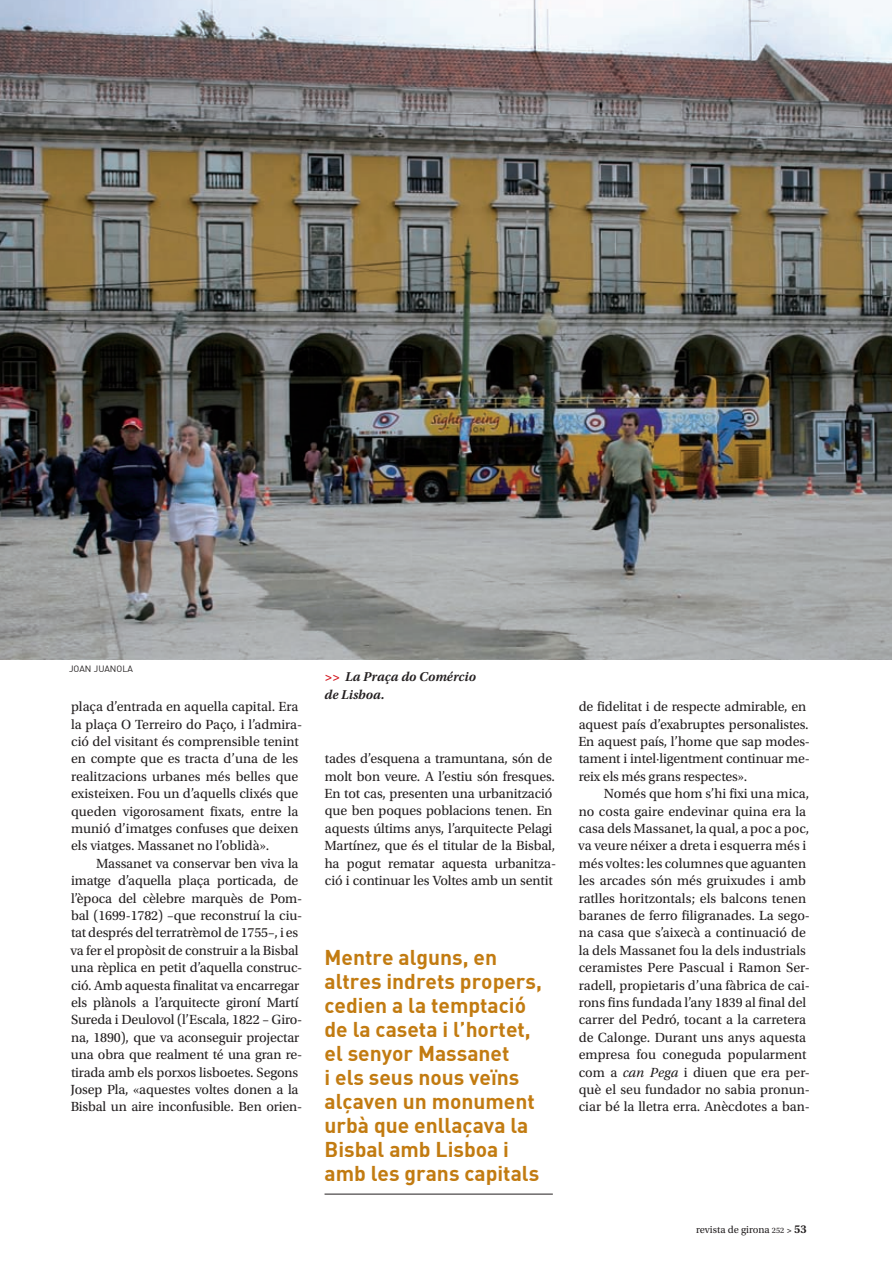
<style>
.page{position:relative;width:892px;height:1279px;background:#fff}
.page>*{position:absolute;margin:0;border:0;box-sizing:border-box;transform-origin:0 0}
.Secccions_Frases_des{font:21px/24px "DIN Bold";color:#c27b11}
.Seccions_text{font:13.95px/17.4px "Utopia Std";letter-spacing:-.01em;color:#231f20}
.Secccions_Peus{font:italic 600 13.5px "Utopia Std";color:#231f20}
.t1{font:10.5px "Utopia Std";color:#231f20}
.t2{font:9px "DIN";color:#231f20}
.s1{color:#d2161e}
.s2{font-style:italic}
.s3{font-size:8.25px}
.s4{font-weight:600;font-size:9px}
.s5{font-weight:600;font-size:12px}
</style>
<div class="page">
<hr style="left:324px;top:1194px;width:229px;height:1px;background:#231f20">
<img style="left:0;top:0;width:892px;height:659px">
<p class="t2" style="left:69px;top:663px;width:65px">JOAN JUANOLA</p>
<p class="Seccions_text" style="left:71px;top:698px;width:233px">plaça d’entrada en aquella capital. Era la plaça O Terreiro do Paço, i l’admira&shy;ció del visitant és comprensible tenint en compte que es tracta d’una de les realitzacions urbanes més belles que existeixen. Fou un d’aquells clixés que queden vigorosament fixats, entre la munió d’imatges confuses que deixen els viatges. Massanet no l’oblidà».</p>
<p class="Seccions_text" style="left:70px;top:855px;width:233px;text-indent:26px">Massanet va conservar ben viva la imatge d’aquella plaça porticada, de l’època del cèlebre marquès de Pom&shy;bal (1699-1782) –que reconstruí la ciu&shy;tat després del terratrèmol de 1755–, i es va fer el propòsit de construir a la Bisbal una rèplica en petit d’aquella construc&shy;ció. Amb aquesta finalitat va encarregar els plànols a l’arquitecte gironí Martí Sureda i Deulovol (l’Escala, 1822 – Giro&shy;na, 1890), que va aconseguir projectar una obra que realment té una gran re&shy;tirada amb els porxos lisboetes. Segons Josep Pla, «aquestes voltes donen a la Bisbal un aire inconfusible. Ben orien-</p>
<p class="Secccions_Peus" style="left:324px;top:669px;width:153px"><span class="s1">&gt;&gt;</span> La Praça do Comércio</p>
<p class="Secccions_Peus" style="left:324px;top:687px;width:62px">de Lisboa.</p>
<p class="Seccions_text" style="left:324px;top:750px;width:233px">tades d’esquena a tramuntana, són de molt bon veure. A l’estiu són fresques.<br>En tot cas, presenten una urbanització que ben poques poblacions tenen. En aquests últims anys, l’arquitecte Pelagi Martínez, que és el titular de la Bisbal, ha pogut rematar aquesta urbanitza&shy;ció i continuar les Voltes amb un sentit</p>
<p class="Secccions_Frases_des" style="left:324px;top:944px;width:219px">Mentre alguns, en altres indrets propers, cedien a la temptació de la caseta i l’hortet, el senyor Massanet<br>i els seus nous veïns alçaven un monument urbà que enllaçava la<br>Bisbal amb Lisboa i amb les grans capitals</p>
<p class="Seccions_text" style="left:578px;top:698px;width:233px">de fidelitat i de respecte admirable, en aquest país d’exabruptes personalistes.<br>En aquest país, l’home que sap modes&shy;tament i intel·ligentment continuar me&shy;reix els més grans respectes».</p>
<p class="Seccions_text" style="left:578px;top:785px;width:233px;text-indent:26px">Només que hom s’hi fixi una mica, no costa gaire endevinar quina era la casa dels Massanet, la qual, a poc a poc, va veure néixer a dreta i esquerra més i més voltes: les columnes que aguanten les arcades són més gruixudes i amb ratlles horitzontals; els balcons tenen baranes de ferro filigranades. La sego&shy;na casa que s’aixecà a continuació de la dels Massanet fou la dels industrials ceramistes Pere Pascual i Ramon Ser&shy;radell, propietaris d’una fàbrica de cai&shy;rons fins fundada l’any 1839 al final del carrer del Pedró, tocant a la carretera de Calonge. Durant uns anys aquesta empresa fou coneguda popularment com a <span class="s2">can Pega</span> i diuen que era per&shy;què el seu fundador no sabia pronun&shy;ciar bé la lletra erra. Anècdotes a ban-</p>
<p class="t1" style="left:696px;top:1224px;width:112px">revista de girona <span class="s3">252</span> <span class="s4">&gt;</span> <span class="s5">53</span></p>
</div>
